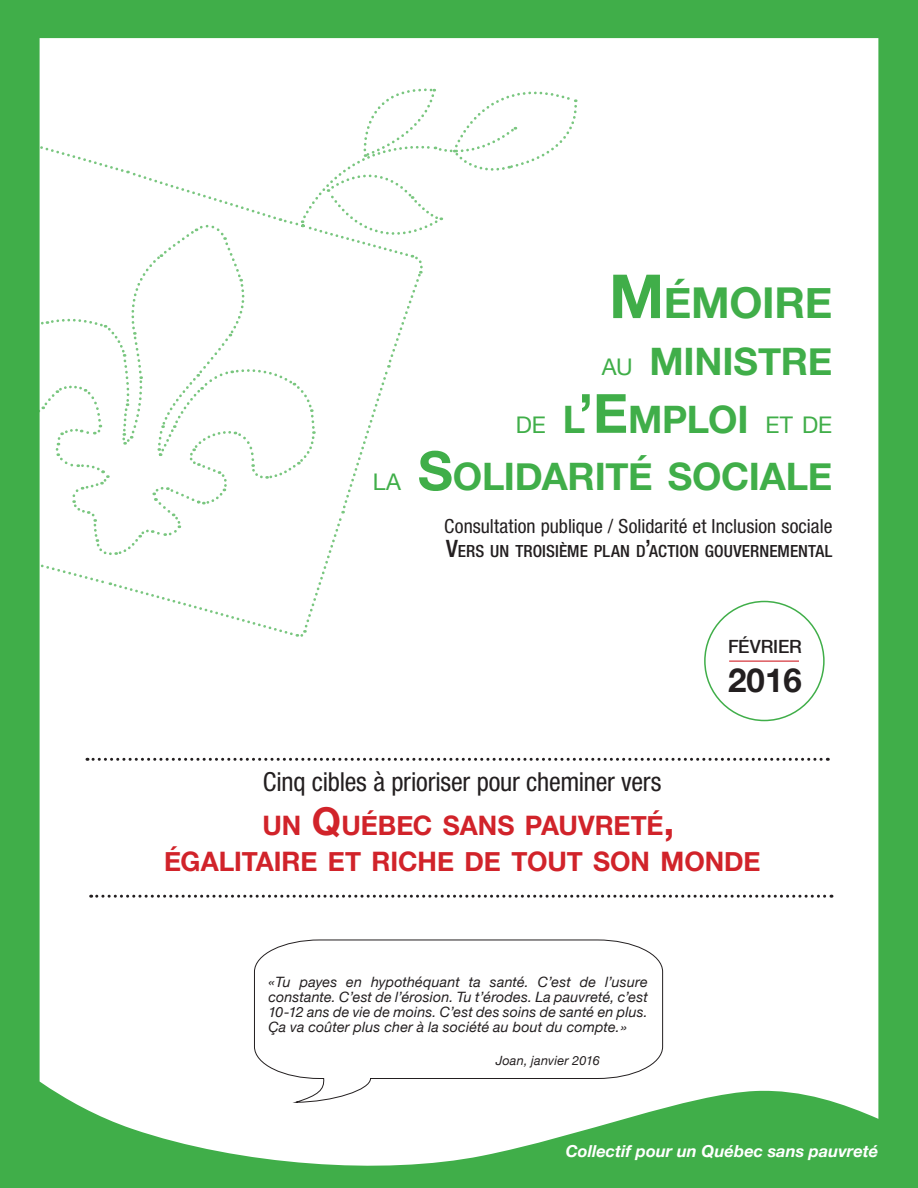
<style>
.page{position:relative;width:918px;height:1188px;background:#40ae49}
.page>*{position:absolute;margin:0;border:0;box-sizing:border-box;transform-origin:0 0}
.t1{font:700 42.6px "Helvetica Neue";letter-spacing:-.01em;color:#40ae49}
.t2{font:700 37.8px "Helvetica Neue";letter-spacing:-.005em;color:#40ae49}
.t3{font:700 33px "Helvetica Neue";color:#231f20}
.t4{font:700 26.85px/36.3px "Helvetica Neue";letter-spacing:-.005em;color:#d1232a;text-align:center}
.t5{font:condensed 26.25px "Helvetica Neue";letter-spacing:-.01em;color:#231f20}
.t6{font:22.95px "Helvetica Neue";letter-spacing:.005em;color:#40ae49}
.t7{font:condensed 19.5px "Helvetica Neue";color:#231f20}
.t8{font:500 18.15px "Helvetica Neue";letter-spacing:-.01em;color:#231f20}
.t9{font:500 condensed 16.8px "Helvetica Neue";letter-spacing:.005em;color:#231f20}
.t10{font:italic 700 16.5px "Helvetica Neue";color:#fff}
.t11{font:italic 14.25px/15px "Helvetica Neue";letter-spacing:.01em;color:#231f20;text-align:justify}
.t12{font:italic 12.75px "Helvetica Neue";letter-spacing:.015em;color:#231f20}
.s1{font-size:60.75px}
.s2{font-weight:400;font-size:22.95px}
.s3{font-weight:700;font-size:37.8px}
.s4{font-weight:700;font-size:54.15px}
.s5{font-size:54.15px}
.s6{font-size:24px}
.s7{font-size:38.4px}
</style>
<div class="page">
<div style="left:40px;top:38px;width:838px;height:1128px;background:#fff"></div>
<div style="left:39px;top:87px;width:539px;height:552px;background:#fff"></div>
<div style="left:705px;top:601px;width:119px;height:120px;background:#fff;border-radius:50%"></div>
<div style="left:704px;top:601px;width:121px;height:120px;border:2px solid #40ae49;border-radius:50%"></div>
<hr style="left:729px;top:661px;width:70px;height:1px;background:#d1232a">
<svg style="left:87px;top:758px;width:741px;height:3px"></svg>
<svg style="left:91px;top:895px;width:741px;height:3px"></svg>
<div style="left:254px;top:939px;width:409px;height:164px;background:#fff"></div>
<h3 class="t6" style="left:372px;top:465px;width:30px">LA</h3>
<h1 class="t1" style="left:609px;top:269px;width:225px"><span class="s1">M</span>ÉMOIRE</h1>
<h2 class="t2" style="left:602px;top:332px;width:232px"><span class="s2">AU</span> MINISTRE</h2>
<h3 class="t6" style="left:516px;top:408px;width:318px">DE <span class="s3">L</span><span class="s4">’E</span><span class="s3">MPLOI</span> ET DE</h3>
<h2 class="t2" style="left:418px;top:447px;width:416px"><span class="s5">S</span>OLIDARITÉ SOCIALE</h2>
<h3 class="t7" style="left:444px;top:515px;width:390px">Consultation publique / Solidarité et Inclusion sociale</h3>
<p class="t9" style="left:446px;top:541px;width:388px"><span class="s6">V</span>ERS UN TROISIÈME PLAN D<span class="s6">’</span>ACTION GOUVERNEMENTAL</p>
<p class="t8" style="left:728px;top:632px;width:75px">FÉVRIER</p>
<h3 class="t3" style="left:728px;top:655px;width:75px">2016</h3>
<h3 class="t5" style="left:263px;top:766px;width:400px">Cinq cibles à prioriser pour cheminer vers</h3>
<h3 class="t4" style="left:164px;top:808px;width:598px">UN <span class="s7">Q</span>UÉBEC SANS PAUVRETÉ<span class="s7">,<br></span>ÉGALITAIRE ET RICHE DE TOUT SON MONDE</h3>
<p class="t11" style="left:268px;top:975px;width:381px">« Tu payes en hypothéquant ta santé. C’est de l’usure constante. C’est de l’érosion. Tu t’érodes. La pauvreté, c’est 10-12 ans de vie de moins. C’est des soins de santé en plus.<br>Ça va coûter plus cher à la société au bout du compte. »</p>
<p class="t12" style="left:496px;top:1051px;width:106px">Joan, janvier 2016</p>
<p class="t10" style="left:566px;top:1138px;width:314px">Collectif pour un Québec sans pauvreté</p>
</div>
